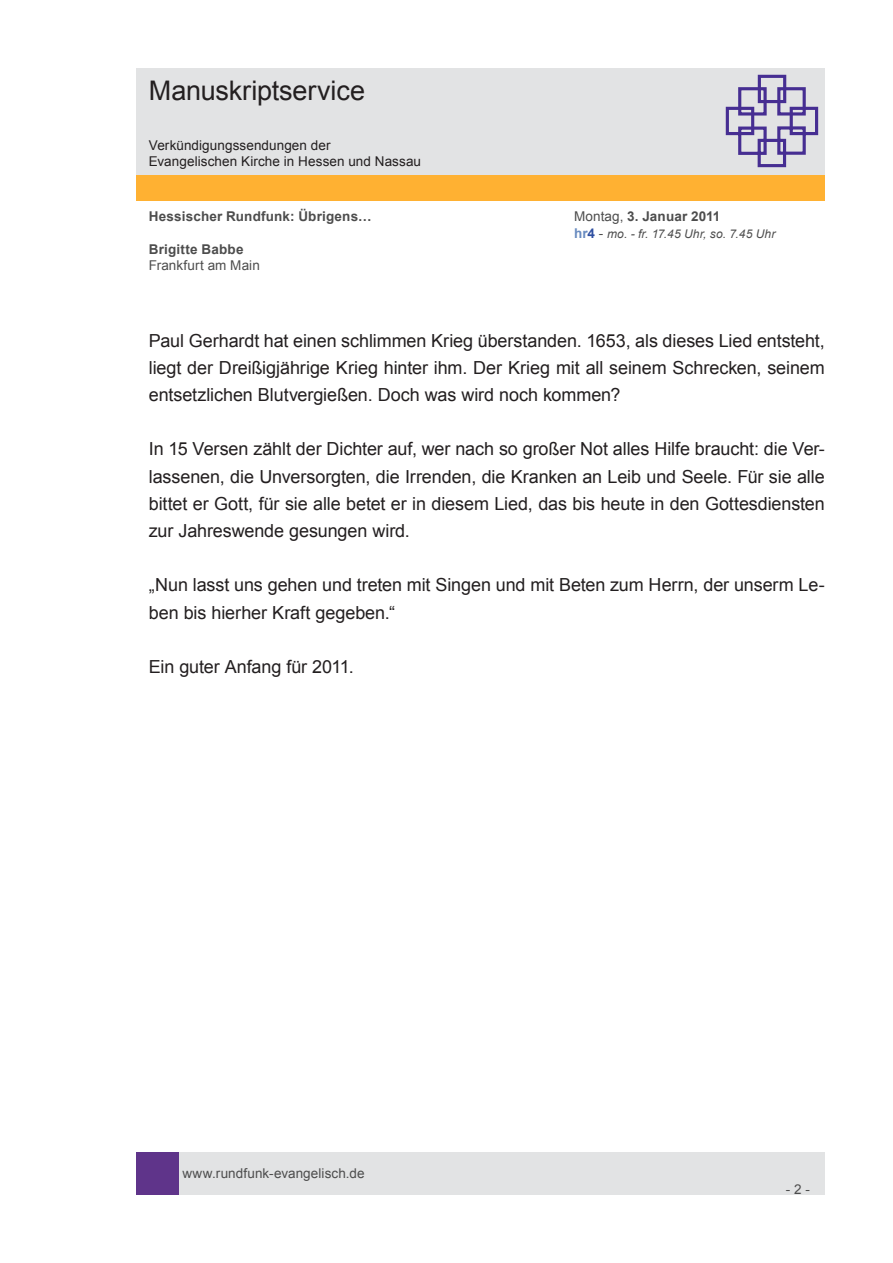
<style>
.page{position:relative;width:893px;height:1263px;background:#fff}
.page>*{position:absolute;margin:0;border:0;box-sizing:border-box;transform-origin:0 0}
.t1{font:27px "Arial";letter-spacing:-.005em;color:#231f20}
.t2{font:18px/27.2px "Arial";letter-spacing:-.005em;color:#231f20;text-align:justify}
.t3{font:13.5px/16.2px "Arial";letter-spacing:.005em;color:#231f20}
.t4{font:700 13.5px "Arial";letter-spacing:.015em;color:#4d4d4d}
.t5{font:13.5px "Arial";letter-spacing:.005em;color:#4d4d4d}
.t6{font:italic 12px "Arial";letter-spacing:.015em;color:#4d4d4d}
.s1{font-weight:400}
.s2{font-weight:700;font-style:normal;font-size:13.5px;color:#688bc0}
.s3{font-weight:700;font-style:normal;font-size:13.5px;color:#2f4fa1}
.s4{font-style:normal;font-size:13.5px}
</style>
<div class="page">
<div style="left:179px;top:1152px;width:646px;height:43px;background:#e2e3e4"></div>
<div style="left:136px;top:1152px;width:43px;height:43px;background:#5f348a"></div>
<div style="left:136px;top:175px;width:689px;height:26px;background:#ffb132"></div>
<div style="left:136px;top:68px;width:689px;height:106px;background:#e2e3e4"></div>
<svg style="left:725px;top:74px;width:94px;height:94px"></svg>
<h1 class="t1" style="left:149px;top:73px;width:218px">Manuskriptservice</h1>
<p class="t3" style="left:149px;top:137px;width:274px">Verkündigungssendungen der<br>Evangelischen Kirche in Hessen und Nassau</p>
<p class="t4" style="left:149px;top:208px;width:224px">Hessischer Rundfunk: Übrigens…</p>
<p class="t4" style="left:574px;top:208px;width:148px"><span class="s1">Montag,</span> 3. Januar 2011</p>
<p class="t6" style="left:574px;top:226px;width:203px"><span class="s2">hr</span><span class="s3">4</span> <span class="s4">-</span> mo. - fr. 17.45 Uhr, so. 7.45 Uhr</p>
<p class="t4" style="left:149px;top:240px;width:96px">Brigitte Babbe</p>
<p class="t5" style="left:149px;top:256px;width:113px">Frankfurt am Main</p>
<p class="t2" style="left:149px;top:327px;width:677px">Paul Gerhardt hat einen schlimmen Krieg überstanden. 1653, als dieses Lied entsteht, liegt der Dreißigjährige Krieg hinter ihm. Der Krieg mit all seinem Schrecken, seinem entsetzlichen Blutvergießen. Doch was wird noch kommen?</p>
<p class="t2" style="left:149px;top:436px;width:678px">In 15 Versen zählt der Dichter auf, wer nach so großer Not alles Hilfe braucht: die Ver&shy;lassenen, die Unversorgten, die Irrenden, die Kranken an Leib und Seele. Für sie alle bittet er Gott, für sie alle betet er in diesem Lied, das bis heute in den Gottesdiensten zur Jahreswende gesungen wird.</p>
<p class="t2" style="left:149px;top:572px;width:678px">„Nun lasst uns gehen und treten mit Singen und mit Beten zum Herrn, der unserm Le&shy;ben bis hierher Kraft gegeben.“</p>
<p class="t2" style="left:149px;top:653px;width:207px">Ein guter Anfang für 2011.</p>
<p class="t5" style="left:182px;top:1164px;width:184px">www.rundfunk-evangelisch.de</p>
<p class="t5" style="left:786px;top:1180px;width:26px">- 2 -</p>
</div>
